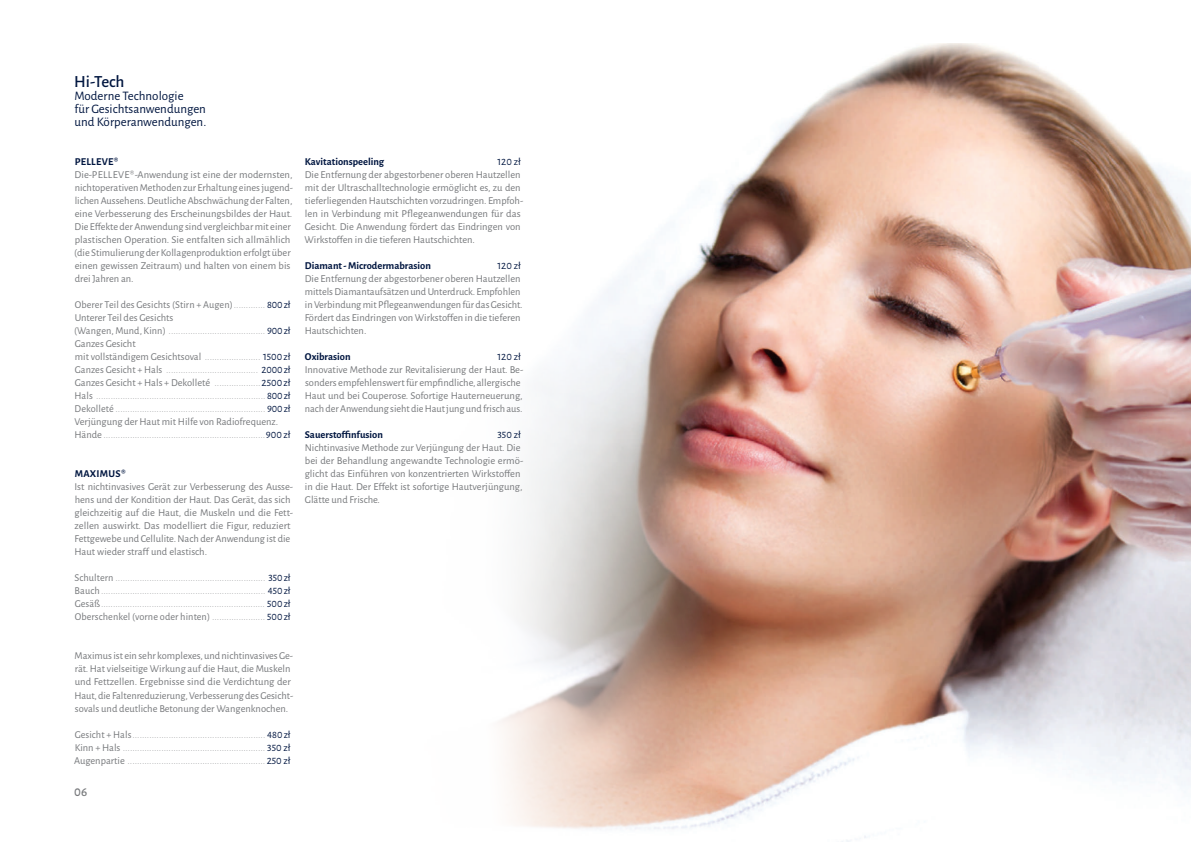
<style>
.page{position:relative;width:1191px;height:842px;background:#fff}
.page>*{position:absolute;margin:0;border:0;box-sizing:border-box;transform-origin:0 0}
.t1{font:500 17px "Alegreya Sans";color:#001640}
.t2{font:13px/13px "Alegreya Sans";color:#001640}
.t3{font:500 13px "Alegreya Sans";color:#76787b}
.t4{font:10.5px/13px "Alegreya Sans";color:#76787b}
.t5{font:300 10.5px/13px "Alegreya Sans";color:#76787b;text-align:justify}
.t6{font:700 10.5px "Alegreya Sans";color:#001640}
.t7{font:10.5px "Alegreya Sans";color:#001640}
.t8{font:700 10.5px "Alegreya Sans";letter-spacing:.025em;color:#001640}
.s1{font-weight:400}
.s2{font-weight:400;color:#001640}
</style>
<div class="page">
<img style="left:500px;top:43px;width:691px;height:799px">
<h1 class="t1" style="left:74px;top:70px;width:52px">Hi-Tech</h1>
<p class="t2" style="left:74px;top:89px;width:133px">Moderne Technologie<br>für Gesichtsanwendungen und Körperanwendungen.</p>
<p class="t8" style="left:75px;top:154px;width:45px">PELLEVE®</p>
<p class="t4" style="left:74px;top:168px;width:220px">Die-PELLEVE®-Anwendung ist eine der modernsten, nichtoperativen Methoden zur Erhaltung eines jugend&shy;lichen Aussehens. Deutliche Abschwächung der Falten, eine Verbesserung des Erscheinungsbildes der Haut.<br>Die Effekte der Anwendung sind vergleichbar mit einer plastischen Operation. Sie entfalten sich allmählich (die Stimulierung der Kollagenproduktion erfolgt über einen gewissen Zeitraum) und halten von einem bis drei Jahren an.</p>
<p class="t5" style="left:74px;top:298px;width:218px;text-align:left"><span class="s1">Oberer Teil des Gesichts (Stirn + Augen)</span>............. <span class="s2">800 zł </span><span class="s1">Unterer Teil des Gesichts<br>(Wangen, Mund, Kinn)</span> ........................................ <span class="s2">900 zł </span><span class="s1">Ganzes Gesicht<br>mit vollständigem Gesichtsoval</span> ....................... <span class="s2">1500 zł </span><span class="s1">Ganzes Gesicht + Hals</span> ...................................... <span class="s2">2000 zł </span><span class="s1">Ganzes Gesicht + Hals + Dekolleté</span> ...................<span class="s2">2500 zł </span><span class="s1">Hals</span> ...................................................................... <span class="s2">800 zł </span><span class="s1">Dekolleté</span> .............................................................. <span class="s2">900 zł </span><span class="s1">Verjüngung der Haut mit Hilfe von Radiofrequenz.<br>Hände</span> ...................................................................<span class="s2">900 zł</span></p>
<p class="t6" style="left:75px;top:466px;width:52px">MAXIMUS®</p>
<p class="t4" style="left:75px;top:480px;width:220px">Ist nichtinvasives Gerät zur Verbesserung des Ausse&shy;hens und der Kondition der Haut. Das Gerät, das sich gleichzeitig auf die Haut, die Muskeln und die Fett&shy;zellen auswirkt. Das modelliert die Figur, reduziert Fettgewebe und Cellulite. N ach der Anwendung ist die Haut wieder straff und elastisch.</p>
<p class="t5" style="left:75px;top:571px;width:217px"><span class="s1">Schultern</span> .............................................................. <span class="s2">350 zł </span><span class="s1">Bauch</span>.................................................................... <span class="s2">450 zł </span><span class="s1">Gesäß</span>.................................................................... <span class="s2">500 zł </span><span class="s1">Oberschenkel (vorne oder hinten)</span> ...................... <span class="s2">500 zł</span></p>
<p class="t4" style="left:75px;top:649px;width:220px">Maximus ist ein sehr komplexes, und nichtinvasives Ge&shy;rät. Hat vielseitige Wirkung auf die Haut, die Muskeln und Fettzellen. Ergebnisse sind die Verdichtung der Haut, die Faltenreduzierung, Verbesserung des Gesicht&shy;sovals und deutliche Betonung der Wangenknochen.</p>
<p class="t5" style="left:74px;top:727px;width:218px"><span class="s1">Gesicht + Hals</span>....................................................... <span class="s2">480 zł </span><span class="s1">Kinn + Hals</span> ........................................................... <span class="s2">350 zł </span><span class="s1">Augenpartie</span> ......................................................... <span class="s2">250 zł</span></p>
<p class="t3" style="left:74px;top:782px;width:15px">06</p>
<p class="t6" style="left:305px;top:154px;width:81px">Kavitationspeeling</p>
<p class="t7" style="left:497px;top:155px;width:25px">120 zł</p>
<p class="t4" style="left:304px;top:168px;width:220px">Die Entfernung der abgestorbener oberen Hautzellen mit der Ultraschalltechnologie ermöglicht es, zu den tieferliegenden Hautschichten vorzudringen. Empfoh&shy;len in Verbindung mit Pflegeanwendungen für das Gesicht. Die Anwendung fördert das Eindringen von Wirkstoffen in die tieferen Hautschichten.</p>
<p class="t6" style="left:305px;top:258px;width:127px">Diamant - Microdermabrasion</p>
<p class="t7" style="left:497px;top:259px;width:25px">120 zł</p>
<p class="t4" style="left:305px;top:272px;width:219px">Die Entfernung der abgestorbener oberen Hautzellen mittels Diamantaufsätzen und Unterdruck. Empfohlen in Verbindung mit Pflegeanwendungen für das Gesicht.<br>Fördert das Eindringen von Wirkstoffen in die tieferen Hautschichten.</p>
<p class="t6" style="left:305px;top:349px;width:47px">Oxibrasion</p>
<p class="t7" style="left:497px;top:350px;width:25px">120 zł</p>
<p class="t4" style="left:305px;top:363px;width:220px">Innovative Methode zur Revitalisierung der Haut. Be&shy;sonders empfehlenswert für empfindliche, allergische Haut und bei Couperose. Sofortige Hauterneuerung, nach der Anwendung sieht die Haut jung und frisch aus.</p>
<p class="t6" style="left:305px;top:427px;width:80px">Sauerstoffinfusion</p>
<p class="t7" style="left:497px;top:428px;width:25px">350 zł</p>
<p class="t4" style="left:305px;top:441px;width:220px">N ichtinvasive Methode zur Verjüngung der Haut. Die bei der Behandlung angewandte Technologie ermö&shy;glicht das Einführen von konzentrierten Wirkstoffen in die Haut. Der Effekt ist sofortige Hautverjüngung, Glätte und Frische.</p>
</div>
